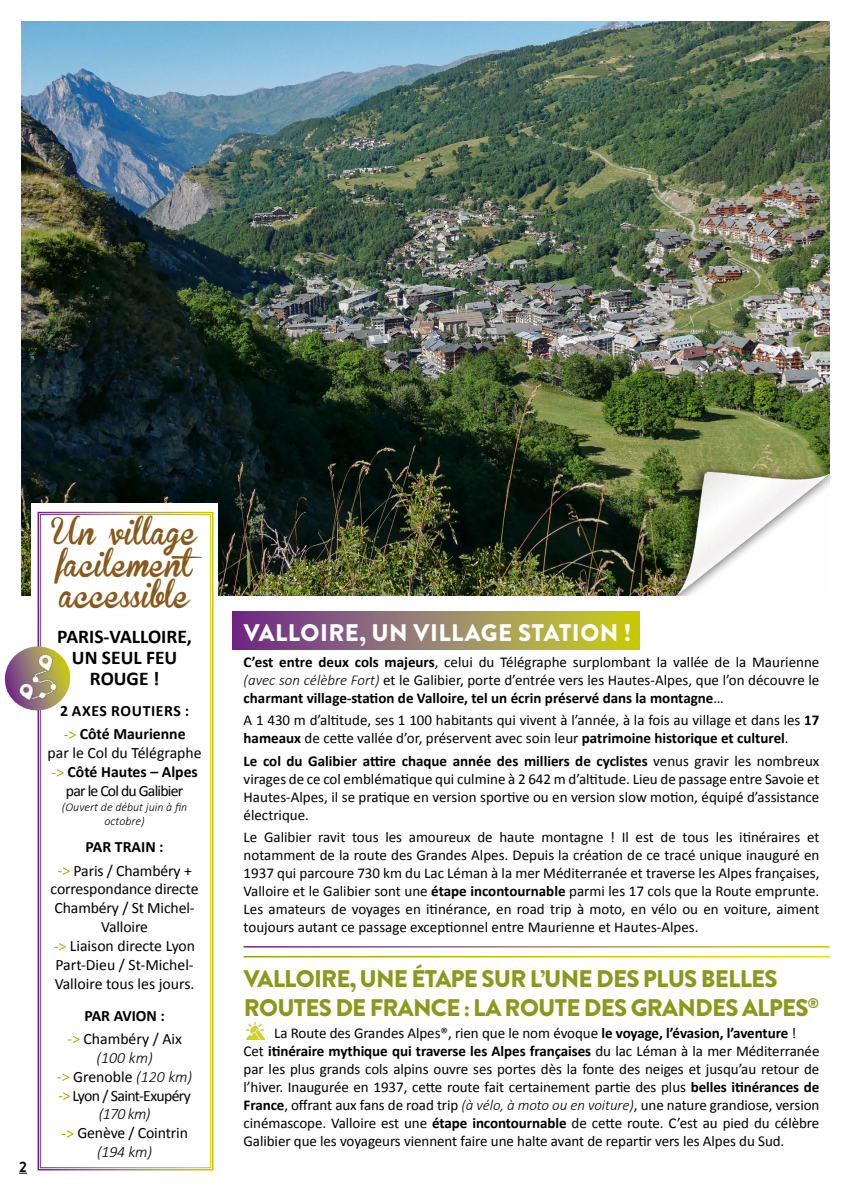
<style>
.page{position:relative;width:851px;height:1191px;background:#fff}
.page>*{position:absolute;margin:0;border:0;box-sizing:border-box;transform-origin:0 0}
.t1{font:27px/31.5px "Brannboll Fet";color:#87591a}
.t2{font:900 24px/28.8px "Brandon Grotesque";letter-spacing:-.03em;color:#8c981b}
.t3{font:900 24px "Brandon Grotesque";letter-spacing:.02em;color:#fff}
.t4{font:700 19.5px/21px "Calibri";color:#000;text-align:center}
.t5{font:15.75px/18.9px "Calibri";letter-spacing:-.01em;color:#000;text-align:center}
.t6{font:15.75px/18.9px "Calibri";letter-spacing:-.035em;color:#000;text-align:center}
.t7{font:700 15.75px/23.1px "Calibri";color:#000}
.t8{font:15px/18px "Calibri";letter-spacing:-.005em;color:#000;text-align:justify}
.t9{font:700 15px "Brandon Grotesque";color:#000}
.t10{font:italic 300 12px/14.4px "Calibri";color:#000;text-align:center}
.s1{font-weight:400;color:#fff}
.s2{color:#fff}
.s3{font-weight:700}
.s4{font-weight:300;font-style:italic}
</style>
<div class="page">
<svg style="left:232px;top:611px;width:407px;height:38px;background:#9b8161"></svg>
<img style="left:21px;top:21px;width:808px;height:574px">
<div style="left:31px;top:502px;width:187px;height:144px;background:#fff"></div>
<svg style="left:37px;top:511px;width:177px;height:660px"></svg>
<div style="left:40px;top:514px;width:171px;height:654px;border:1px solid #fff"></div>
<img style="left:247px;top:1022px;width:17px;height:18px">
<svg style="left:4px;top:646px;width:70px;height:68px"></svg>
<img style="left:12px;top:653px;width:51px;height:51px">
<p class="t9" style="left:19px;top:1156px;width:9px">2</p>
<h1 class="t1" style="left:52px;top:518px;width:162px">Un village facilement accessible</h1>
<h3 class="t4" style="left:57px;top:625px;width:136px">PARIS-VALLOIRE,<br>UN SEUL FEU<br>ROUGE !</h3>
<p class="t7" style="left:60px;top:699px;width:131px">2 AXES ROUTIERS : <span class="s1">-&gt;</span> Côté Maurienne</p>
<p class="t6" style="left:48px;top:743px;width:155px">par le Col du Télégraphe <span class="s2">-&gt;</span> <span class="s3">Côté Hautes – Alpes </span>par le Col du Galibier</p>
<p class="t10" style="left:62px;top:799px;width:127px">(Ouvert de début juin à fin octobre)</p>
<p class="t5" style="left:57px;top:835px;width:136px;line-height:23.1px"><span class="s3">PAR TRAIN :<br></span><span class="s2">-&gt;</span> Paris / Chambéry +</p>
<p class="t5" style="left:51px;top:879px;width:149px">correspondance directe<br>Chambéry / St Michel-<br>Valloire<br><span class="s2">-&gt;</span> Liaison directe Lyon<br>Part-Dieu / St-Michel-<br>Valloire tous les jours.</p>
<p class="t5" style="left:67px;top:1003px;width:116px;line-height:23.1px"><span class="s3">PAR AVION :<br></span><span class="s2">-&gt;</span> Chambéry / Aix</p>
<p class="t5" style="left:57px;top:1047px;width:137px"><span class="s4">(100 km)<br></span><span class="s2">-&gt;</span> Grenoble <span class="s4">(120 km) </span><span class="s2">-&gt;</span> Lyon / Saint-Exupéry <span class="s4">(170 km)<br></span><span class="s2">-&gt;</span> Genève / Cointrin <span class="s4">(194 km)</span></p>
<h2 class="t3" style="left:244px;top:615px;width:389px">VALLOIRE, UN VILLAGE STATION !</h2>
<p class="t8" style="left:243px;top:652px;width:577px"><span class="s3">C’est entre deux cols majeurs</span>, celui du Télégraphe surplombant la vallée de la Maurienne <span class="s4">(avec son célèbre Fort)</span> et le Galibier, porte d’entrée vers les Hautes-Alpes, que l’on découvre le <span class="s3">charmant village-station de Valloire, tel un écrin préservé dans la montagne</span>…</p>
<p class="t8" style="left:243px;top:710px;width:577px">A 1 430 m d’altitude, ses 1 100 habitants qui vivent à l’année, à la fois au village et dans les <span class="s3">17 hameaux</span> de cette vallée d’or, préservent avec soin leur <span class="s3">patrimoine historique et culturel</span>.</p>
<p class="t8" style="left:243px;top:751px;width:577px"><span class="s3">Le col du Galibier attire chaque année des milliers de cyclistes</span> venus gravir les nombreux virages de ce col emblématique qui culmine à 2 642 m d’altitude. Lieu de passage entre Savoie et Hautes-Alpes, il se pratique en version sportive ou en version slow motion, équipé d’assistance électrique.</p>
<p class="t8" style="left:243px;top:827px;width:577px">Le Galibier ravit tous les amoureux de haute montagne ! Il est de tous les itinéraires et notamment de la route des Grandes Alpes. Depuis la création de ce tracé unique inauguré en 1937 qui parcoure 730 km du Lac Léman à la mer Méditerranée et traverse les Alpes françaises, Valloire et le Galibier sont une <span class="s3">étape incontournable</span> parmi les 17 cols que la Route emprunte.<br>Les amateurs de voyages en itinérance, en road trip à moto, en vélo ou en voiture, aiment toujours autant ce passage exceptionnel entre Maurienne et Hautes-Alpes.</p>
<h2 class="t2" style="left:244px;top:965px;width:576px">VALLOIRE, UNE ÉTAPE SUR L’UNE DES PLUS BELLES<br>ROUTES DE FRANCE : LA ROUTE DES GRANDES ALPES<sup>®</sup></h2>
<p class="t8" style="left:243px;top:1023px;width:577px;text-align:left;text-indent:31px">La Route des Grandes Alpes®, rien que le nom évoque <span class="s3">le voyage, l’évasion, l’aventure</span> !<br>Cet <span class="s3">itinéraire mythique qui traverse les Alpes françaises</span> du lac Léman à la mer Méditerranée par les plus grands cols alpins ouvre ses portes dès la fonte des neiges et jusqu’au retour de l’hiver. Inaugurée en 1937, cette route fait certainement partie des plus <span class="s3">belles itinérances de France</span>, offrant aux fans de road trip <span class="s4">(à vélo, à moto ou en voiture)</span>, une nature grandiose, version cinémascope. Valloire est une <span class="s3">étape incontournable</span> de cette route. C’est au pied du célèbre Galibier que les voyageurs viennent faire une halte avant de repartir vers les Alpes du Sud.</p>
</div>
